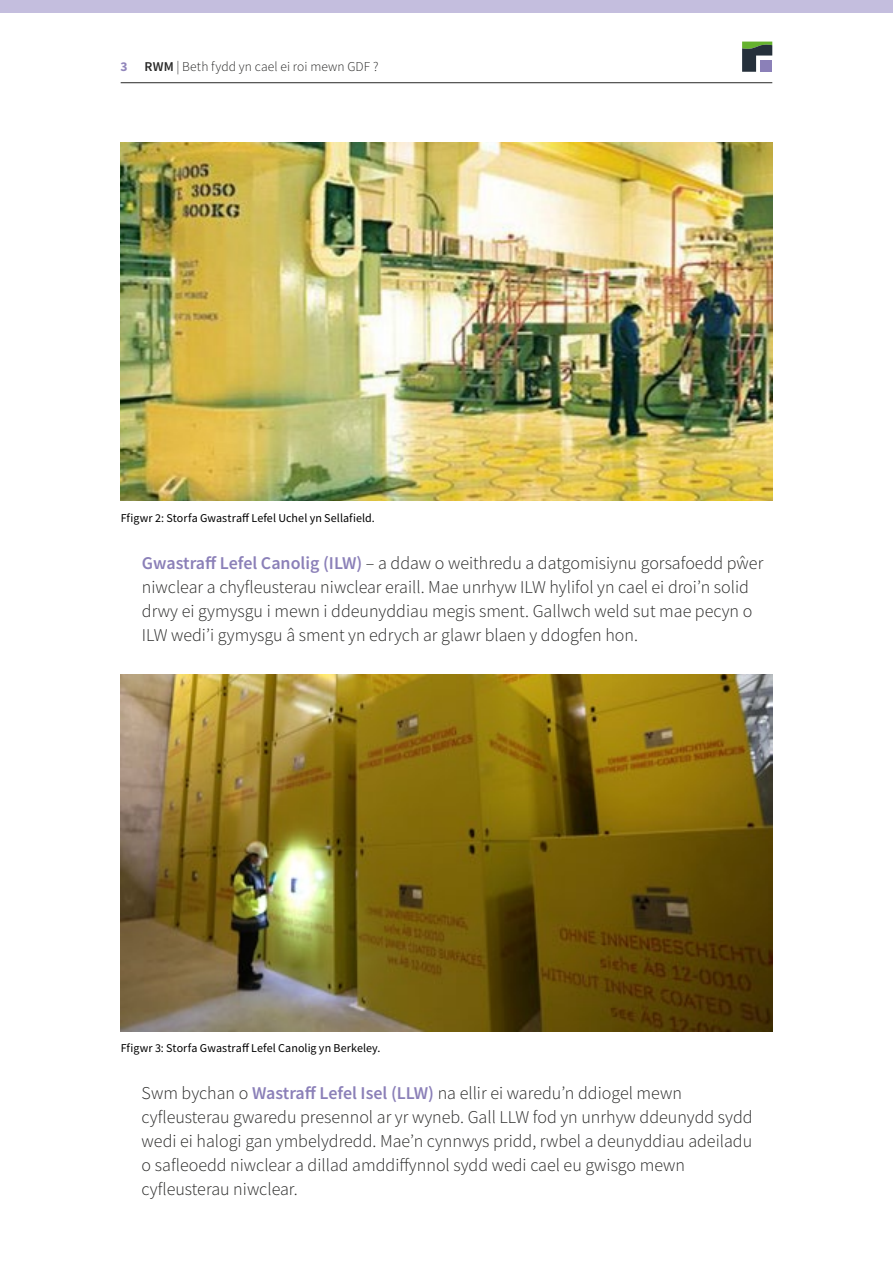
<style>
.page{position:relative;width:893px;height:1263px;background:#fff}
.page>*{position:absolute;margin:0;border:0;box-sizing:border-box;transform-origin:0 0}
.t1{font:300 18px/24px "Source Sans Pro";color:#282827}
.t2{font:300 13.5px "Source Sans Pro";letter-spacing:.01em;color:#282827}
.t3{font:700 13.5px "Source Sans Pro";color:#9186bb}
.t4{font:12px "Source Sans Pro";letter-spacing:.005em;color:#000}
.s1{font-weight:600}
.s2{font-weight:600;color:#8b80b8}
</style>
<div class="page">
<img style="left:120px;top:674px;width:652px;height:358px">
<img style="left:120px;top:143px;width:652px;height:358px">
<hr style="left:121px;top:82px;width:651px;height:1px;background:#282827">
<svg style="left:742px;top:42px;width:30px;height:30px"></svg>
<div style="left:760px;top:60px;width:12px;height:12px;background:#8b80b8"></div>
<div style="left:0;top:0;width:893px;height:12px;background:#c4bede"></div>
<p class="t3" style="left:120px;top:58px;width:9px">3</p>
<p class="t2" style="left:145px;top:58px;width:235px"><span class="s1">RWM</span> | Beth fydd yn cael ei roi mewn GDF ?</p>
<p class="t4" style="left:121px;top:510px;width:256px">Ffigwr 2: Storfa Gwastraff Lefel Uchel yn Sellafield.</p>
<p class="t1" style="left:142px;top:550px;width:623px"><span class="s2">Gwastraff Lefel Canolig (ILW)</span> – a ddaw o weithredu a datgomisiynu gorsafoedd pŵer niwclear a chyfleusterau niwclear eraill. Mae unrhyw ILW hylifol yn cael ei droi’n solid drwy ei gymysgu i mewn i ddeunyddiau megis sment. Gallwch weld sut mae pecyn o ILW wedi’i gymysgu â sment yn edrych ar glawr blaen y ddogfen hon.</p>
<p class="t4" style="left:121px;top:1041px;width:261px">Ffigwr 3: Storfa Gwastraff Lefel Canolig yn Berkeley.</p>
<p class="t1" style="left:142px;top:1081px;width:612px">Swm bychan o <span class="s2">Wastraff Lefel Isel (LLW)</span> na ellir ei waredu’n ddiogel mewn cyfleusterau gwaredu presennol ar yr wyneb. Gall LLW fod yn unrhyw ddeunydd sydd wedi ei halogi gan ymbelydredd. Mae’n cynnwys pridd, rwbel a deunyddiau adeiladu o safleoedd niwclear a dillad amddiffynnol sydd wedi cael eu gwisgo mewn cyfleusterau niwclear.</p>
</div>
